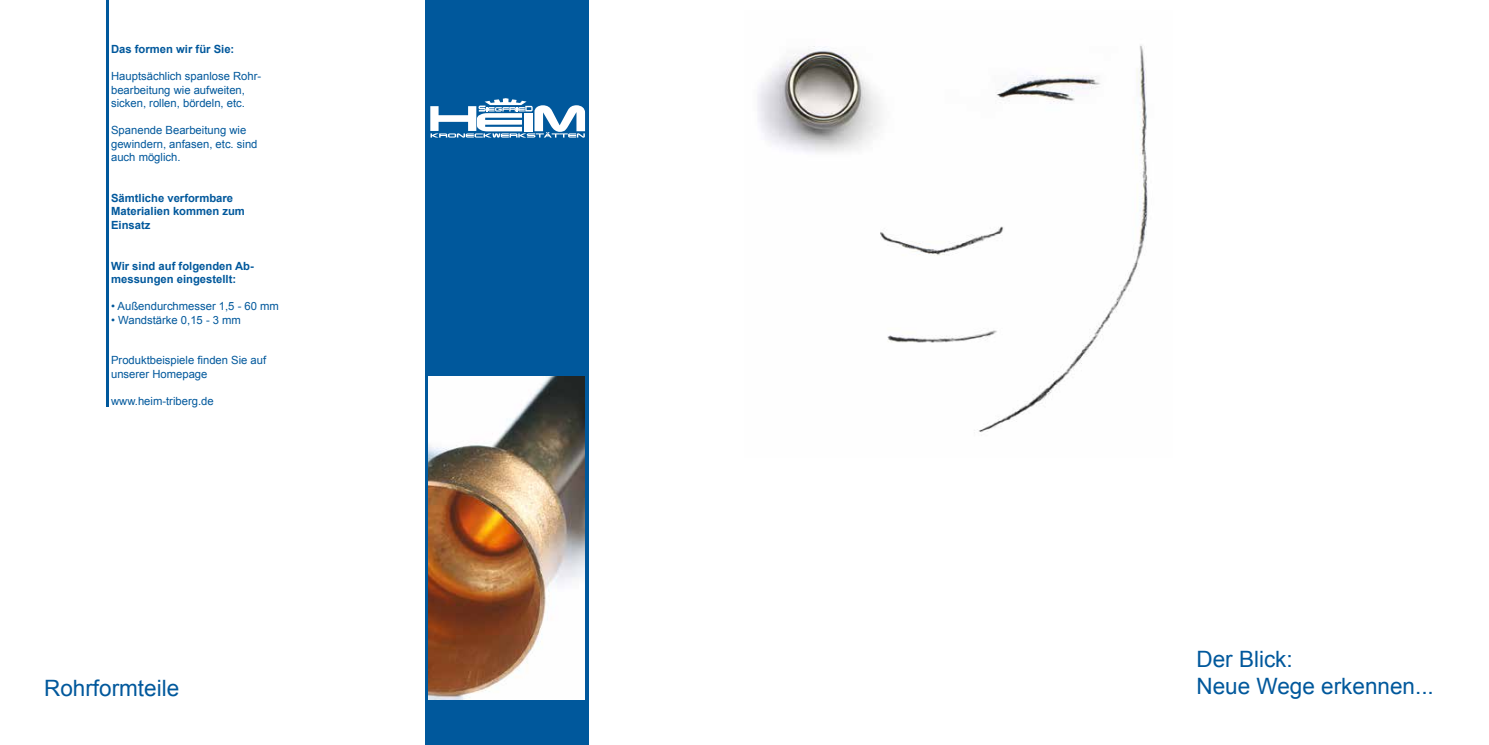
<style>
.page{position:relative;width:1489px;height:745px;background:#fff}
.page>*{position:absolute;margin:0;border:0;box-sizing:border-box;transform-origin:0 0}
.t1{font:22.5px/27px "Arial";color:#00589c}
.t2{font:11.25px/13.5px "Arial";color:#00589c}
.t3{font:700 11.25px/13.5px "Arial";color:#00589c}
</style>
<div class="page">
<div style="left:425px;top:0;width:164px;height:744px;background:#00589c"></div>
<svg style="left:430px;top:98px;width:155px;height:40px"></svg>
<hr style="left:106px;top:0;width:2px;height:406px;background:#00589c">
<img style="left:757px;top:45px;width:391px;height:387px">
<img style="left:429px;top:376px;width:155px;height:322px">
<p class="t3" style="left:111px;top:43px;width:125px">Das formen wir für Sie:</p>
<p class="t2" style="left:111px;top:70px;width:152px">Hauptsächlich spanlose Rohr&shy;bearbeitung wie aufweiten, sicken, rollen, bördeln, etc.</p>
<p class="t2" style="left:111px;top:124px;width:148px">Spanende Bearbeitung wie gewindern, anfasen, etc. sind auch möglich.</p>
<p class="t3" style="left:111px;top:191px;width:135px">Sämtliche verformbare<br>Materialien kommen zum<br>Einsatz</p>
<p class="t3" style="left:111px;top:259px;width:144px">Wir sind auf folgenden Ab&shy;messungen eingestellt:</p>
<p class="t2" style="left:111px;top:299px;width:169px">• Außendurchmesser 1,5 - 60 mm</p>
<p class="t2" style="left:111px;top:313px;width:131px">• Wandstärke 0,15 - 3 mm</p>
<p class="t2" style="left:111px;top:353px;width:157px">Produktbeispiele finden Sie auf unserer Homepage</p>
<p class="t2" style="left:111px;top:394px;width:104px">www.heim-triberg.de</p>
<h1 class="t1" style="left:44px;top:674px;width:137px">Rohrformteile</h1>
<h1 class="t1" style="left:1196px;top:645px;width:239px">Der Blick:<br>Neue Wege erkennen...</h1>
</div>
